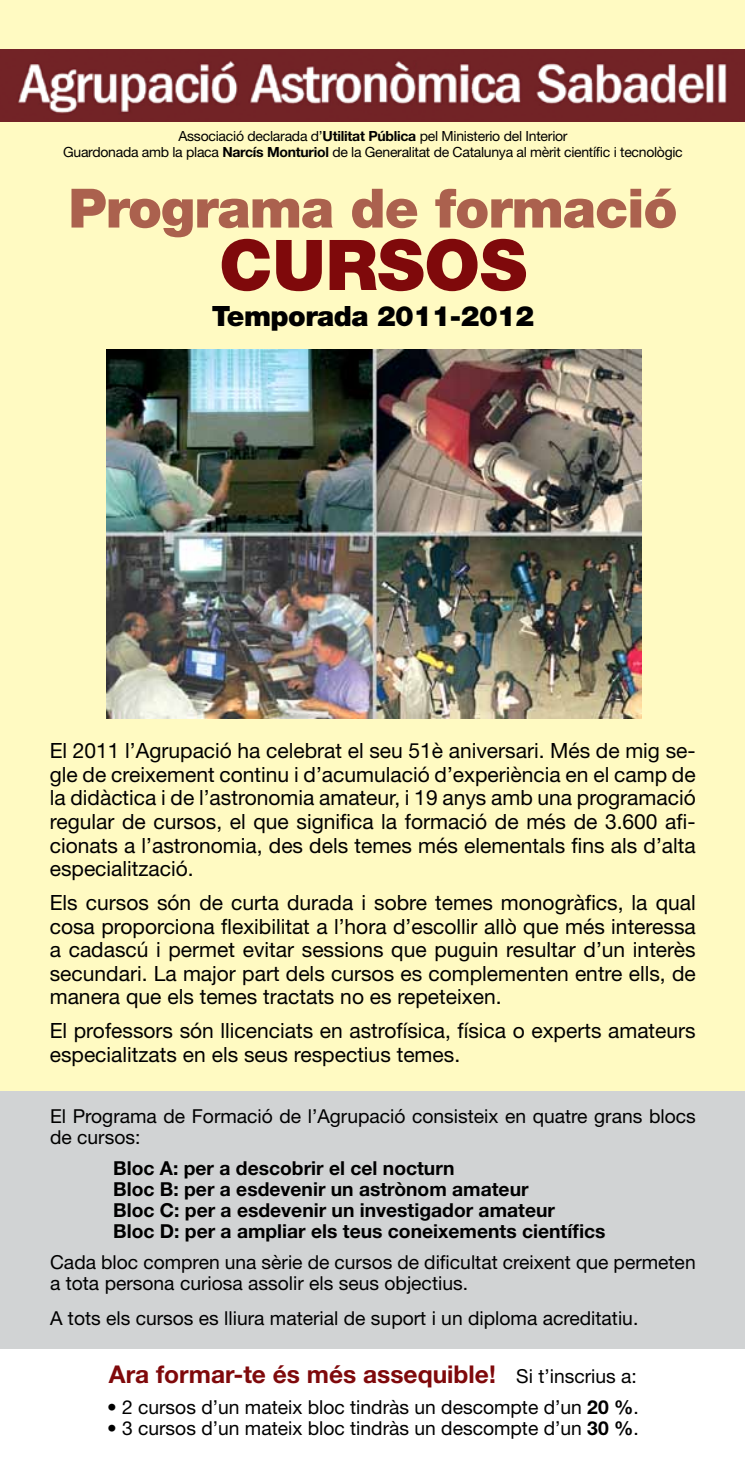
<style>
.page{position:relative;width:745px;height:1474px;background:#fff}
.page>*{position:absolute;margin:0;border:0;box-sizing:border-box;transform-origin:0 0}
.t1{font:900 70px "Helvetica Neue LT Std";color:#7f090b}
.t2{font:900 54.25px "Helvetica Neue LT Std";letter-spacing:-.02em;color:#ab614e}
.t3{font:900 28px "Helvetica Neue LT Std";letter-spacing:-.02em;color:#000}
.t4{font:700 24.5px "Helvetica Neue LT Std";color:#7f090b}
.t5{font:21px/23.6px "Helvetica Neue LT Std";color:#000;text-align:justify}
.t6{font:19.25px/21px "Helvetica Neue LT Std";color:#000}
.t7{font:700 19.25px/21px "Helvetica Neue LT Std";color:#000}
.t8{font:14px/15.8px "Helvetica Neue LT Std";letter-spacing:-.02em;color:#000;text-align:center}
.s1{font-weight:700}
.s2{font-weight:400;font-size:19.25px;color:#000}
</style>
<div class="page">
<div style="left:0;top:0;width:743px;height:1128px;background:#fffac2"></div>
<img style="left:0;top:50px;width:744px;height:71px">
<div style="left:0;top:1090px;width:744px;height:258px;background:#d1d3d4"></div>
<img style="left:107px;top:349px;width:534px;height:370px">
<p class="t8" style="left:63px;top:128px;width:620px">Associació declarada d’<span class="s1">Utilitat Pública</span> pel Ministerio del Interior<br>Guardonada amb la placa <span class="s1">Narcís Monturiol</span> de la Generalitat de Catalunya al mèrit científic i tecnològic</p>
<h2 class="t2" style="left:68px;top:176px;width:610px">Programa de formació</h2>
<h1 class="t1" style="left:219px;top:223px;width:309px">CURSOS</h1>
<h3 class="t3" style="left:212px;top:300px;width:324px">Temporada 2011-2012</h3>
<p class="t5" style="left:50px;top:738px;width:647px">El 2011 l’Agrupació ha celebrat el seu 51è aniversari. Més de mig se&shy;gle de creixement continu i d’acumulació d’experiència en el camp de la didàctica i de l’astronomia amateur, i 19 anys amb una programació regular de cursos, el que significa la formació de més de 3.600 afi&shy;cionats a l’astronomia, des dels temes més elementals fins als d’alta especialització.</p>
<p class="t5" style="left:50px;top:890px;width:647px">Els cursos són de curta durada i sobre temes monogràfics, la qual cosa proporciona flexibilitat a l’hora d’escollir allò que més interessa a cadascú i permet evitar sessions que puguin resultar d’un interès secundari. La major part dels cursos es complementen entre ells, de manera que els temes tractats no es repeteixen.</p>
<p class="t5" style="left:50px;top:1018px;width:647px">El professors són llicenciats en astrofísica, física o experts amateurs especialitzats en els seus respectius temes.</p>
<p class="t6" style="left:50px;top:1105px;width:646px">El Programa de Formació de l’Agrupació consisteix en quatre grans blocs de cursos:</p>
<p class="t7" style="left:113px;top:1157px;width:493px">Bloc A: per a descobrir el cel nocturn<br>Bloc B: per a esdevenir un astrònom amateur<br>Bloc C: per a esdevenir un investigador amateur<br>Bloc D: per a ampliar els teus coneixements científics</p>
<p class="t6" style="left:50px;top:1251px;width:646px">Cada bloc compren una sèrie de cursos de dificultat creixent que permeten a tota persona curiosa assolir els seus objectius.</p>
<p class="t6" style="left:50px;top:1307px;width:589px">A tots els cursos es lliura material de suport i un diploma acreditatiu.</p>
<p class="t4" style="left:109px;top:1359px;width:529px">Ara formar-te és més assequible! <span class="s2">Si t’inscrius a:</span></p>
<p class="t6" style="left:107px;top:1396px;width:533px">• 2 cursos d’un mateix bloc tindràs un descompte d’un <span class="s1">20 %</span>.</p>
<p class="t6" style="left:107px;top:1417px;width:533px">• 3 cursos d’un mateix bloc tindràs un descompte d’un <span class="s1">30 %</span>.</p>
</div>
